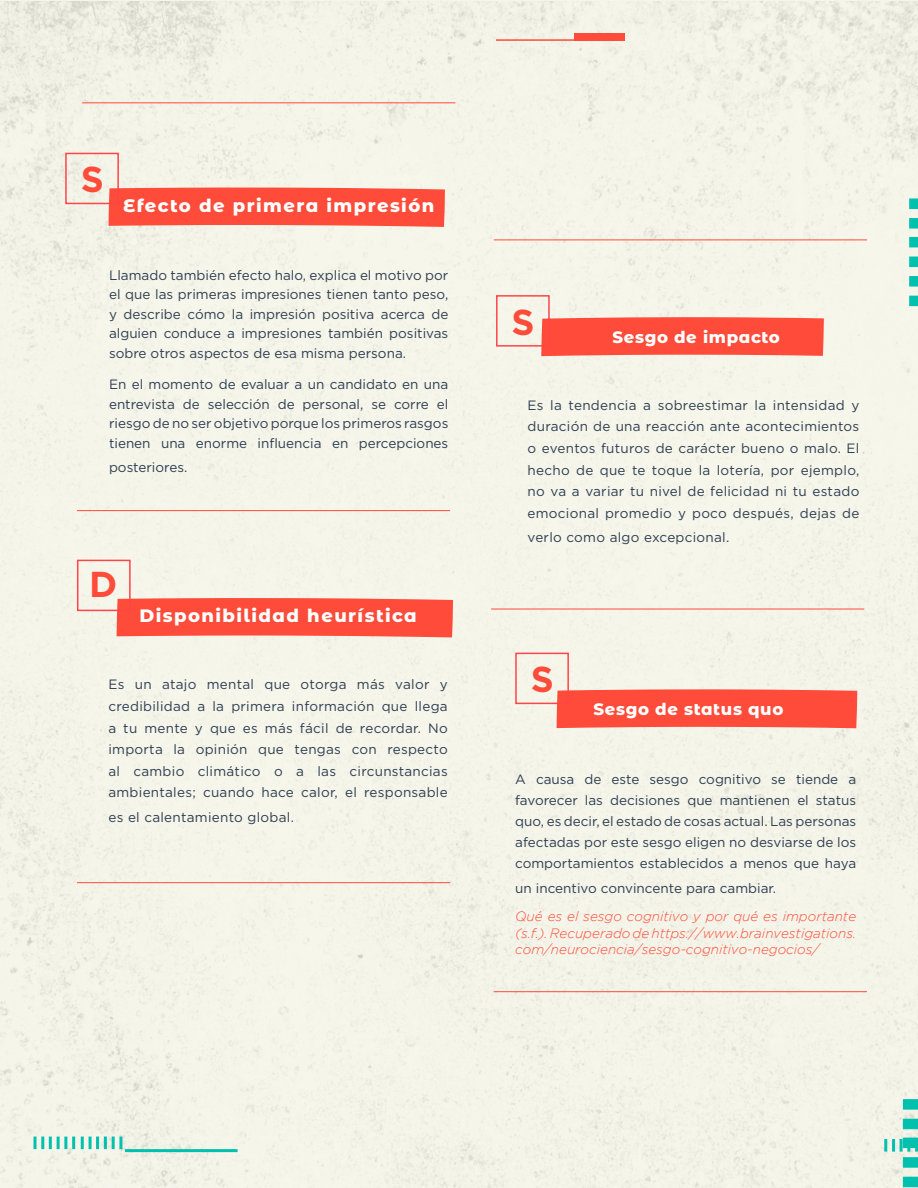
<style>
.page{position:relative;width:918px;height:1188px;background:#fff}
.page>*{position:absolute;margin:0;border:0;box-sizing:border-box;transform-origin:0 0}
.t1{font:700 36px "Gotham";color:#ff4b39}
.t2{font:800 18px "Montserrat Alternates";letter-spacing:.08em;color:#fff}
.t3{font:800 16.5px "Montserrat Alternates";letter-spacing:.04em;color:#fff}
.t4{font:13.5px/21.6px "Gotham";color:#2e3e50;text-align:justify}
.t5{font:italic 300 13.5px/16.5px "Gotham";color:#ff4b39;text-align:justify}
.t6{font:13.5px "Gotham";letter-spacing:.02em;color:#2e3e50}
</style>
<div class="page">
<div style="left:0;top:2px;width:918px;height:1186px;background:#f4f4ea"></div>
<svg style="left:117px;top:598px;width:336px;height:39px;background:#fe5140"></svg>
<svg style="left:541px;top:317px;width:283px;height:39px;background:#fe5240"></svg>
<div style="left:557px;top:689px;width:300px;height:39px;background:#ff4b39"></div>
<svg style="left:109px;top:187px;width:336px;height:40px;background:#fe5544"></svg>
<hr style="left:496px;top:39px;width:119px;height:2px;background:#ff4b39">
<div style="left:575px;top:34px;width:50px;height:7px;background:#ff4b39"></div>
<div style="left:903px;top:1177px;width:15px;height:10px;background:#00c0ae"></div>
<div style="left:903px;top:1157px;width:15px;height:11px;background:#00c0ae"></div>
<div style="left:903px;top:1138px;width:15px;height:10px;background:#00c0ae"></div>
<div style="left:903px;top:1119px;width:15px;height:10px;background:#00c0ae"></div>
<div style="left:903px;top:1099px;width:15px;height:11px;background:#00c0ae"></div>
<hr style="left:125px;top:1149px;width:113px;height:3px;background:#00c0ae">
<svg style="left:81px;top:1137px;width:41px;height:12px"></svg>
<svg style="left:34px;top:1137px;width:41px;height:12px"></svg>
<div style="left:65px;top:153px;width:54px;height:51px;border:2px solid #ff4548"></div>
<hr style="left:82px;top:102px;width:373px;height:1px;background:#ff4b39">
<div style="left:77px;top:560px;width:54px;height:51px;border:2px solid #ff4548"></div>
<div style="left:496px;top:295px;width:54px;height:52px;border:2px solid #ff4548"></div>
<div style="left:515px;top:653px;width:54px;height:51px;border:2px solid #ff4548"></div>
<hr style="left:491px;top:609px;width:373px;height:1px;background:#ff4b39">
<hr style="left:494px;top:991px;width:373px;height:1px;background:#ff4b39">
<hr style="left:494px;top:240px;width:373px;height:1px;background:#ff4b39">
<hr style="left:77px;top:510px;width:373px;height:1px;background:#ff4b39">
<hr style="left:77px;top:882px;width:373px;height:1px;background:#ff4b39">
<div style="left:909px;top:296px;width:9px;height:10px;background:#00c0ae"></div>
<div style="left:909px;top:276px;width:9px;height:11px;background:#00c0ae"></div>
<div style="left:909px;top:257px;width:9px;height:10px;background:#00c0ae"></div>
<div style="left:909px;top:237px;width:9px;height:10px;background:#00c0ae"></div>
<div style="left:909px;top:218px;width:9px;height:11px;background:#00c0ae"></div>
<div style="left:909px;top:198px;width:9px;height:11px;background:#00c0ae"></div>
<svg style="left:884px;top:1139px;width:34px;height:13px"></svg>
<h1 class="t1" style="left:81px;top:156px;width:25px">S</h1>
<h2 class="t2" style="left:123px;top:192px;width:313px">Efecto de primera impresión</h2>
<p class="t4" style="left:109px;top:265px;width:341px;line-height:19.5px">Llamado también efecto halo, explica el motivo por el que las primeras impresiones tienen tanto peso, y describe cómo la impresión positiva acerca de alguien conduce a impresiones también positivas sobre otros aspectos de esa misma persona.</p>
<p class="t4" style="left:109px;top:374px;width:341px;line-height:19.5px">En el momento de evaluar a un candidato en una entrevista de selección de personal, se corre el riesgo de no ser objetivo porque los primeros rasgos tienen una enorme influencia en percepciones</p>
<p class="t4" style="left:109px;top:456px;width:80px">posteriores.</p>
<h1 class="t1" style="left:89px;top:560px;width:30px">D</h1>
<h2 class="t2" style="left:139px;top:603px;width:279px">Disponibilidad heurística</h2>
<p class="t4" style="left:108px;top:674px;width:341px">Es un atajo mental que otorga más valor y credibilidad a la primera información que llega a tu mente y que es más fácil de recordar. No importa la opinión que tengas con respecto al cambio climático o a las circunstancias ambientales; cuando hace calor, el responsable</p>
<p class="t6" style="left:108px;top:810px;width:187px">es el calentamiento global.</p>
<h1 class="t1" style="left:512px;top:298px;width:25px">S</h1>
<p class="t3" style="left:612px;top:325px;width:169px">Sesgo de impacto</p>
<p class="t4" style="left:528px;top:394px;width:333px">Es la tendencia a sobreestimar la intensidad y duración de una reacción ante acontecimientos o eventos futuros de carácter bueno o malo. El hecho de que te toque la lotería, por ejemplo, no va a variar tu nivel de felicidad ni tu estado emocional promedio y poco después, dejas de</p>
<p class="t6" style="left:528px;top:530px;width:203px">verlo como algo excepcional.</p>
<h1 class="t1" style="left:531px;top:656px;width:25px">S</h1>
<p class="t3" style="left:594px;top:697px;width:191px">Sesgo de status quo</p>
<p class="t4" style="left:515px;top:769px;width:343px;line-height:21px">A causa de este sesgo cognitivo se tiende a favorecer las decisiones que mantienen el status quo, es decir, el estado de cosas actual. Las personas afectadas por este sesgo eligen no desviarse de los comportamientos establecidos a menos que haya</p>
<p class="t4" style="left:515px;top:877px;width:262px">un incentivo convincente para cambiar.</p>
<p class="t5" style="left:515px;top:908px;width:342px">Qué es el sesgo cognitivo y por qué es importante (s.f.). Recuperado de https://www.brainvestigations. com/neurociencia/sesgo-cognitivo-negocios/</p>
</div>
